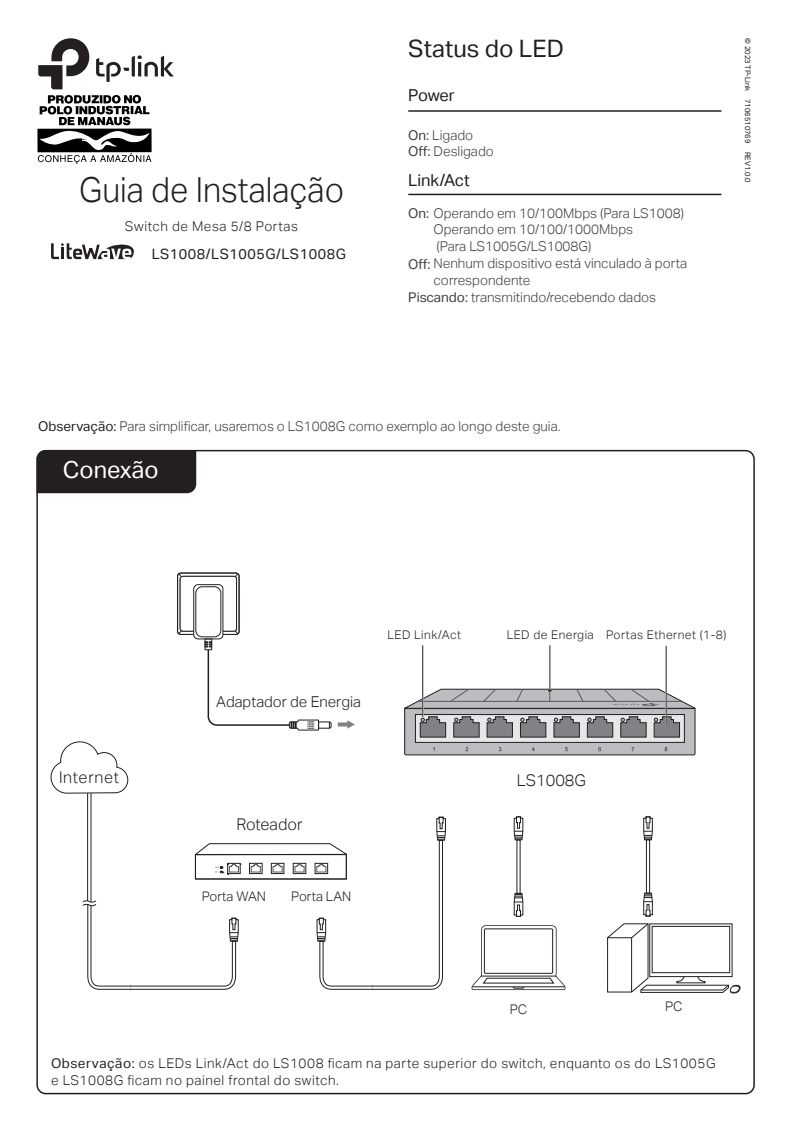
<style>
.page{position:relative;width:791px;height:1132px;background:#fff}
.page>*{position:absolute;margin:0;border:0;box-sizing:border-box;transform-origin:0 0}
.t1{font:34.5px "TP Link Aktiv Light";color:#231f20;scale:.94 1}
.t2{font:24px "TP Link Aktiv Regular";color:#231f20}
.t3{font:23.55px "TP Link Aktiv Regular";color:#fff}
.t4{font:16.5px "TP Link Aktiv Regular";color:#231f20}
.t5{font:16.2px "TP Link Aktiv Light";color:#231f20}
.t6{font:15px "TP Link Aktiv Light";color:#231f20}
.t7{font:14.25px "TP Link Aktiv Regular";letter-spacing:.04em;color:#231f20}
.t8{font:13.5px/16.2px "TP Link Aktiv Light";color:#3e3e3f}
.t9{font:13.5px/16.2px "TP Link Aktiv Light";letter-spacing:.04em;color:#231f20}
.t10{font:13.2px "TP Link Aktiv Light";color:#231f20}
.t11{font:12px "TP Link Aktiv Light";letter-spacing:.04em;color:#231f20}
.t12{font:7.5px "TP Link Aktiv Regular";color:#231f20}
.s1{font-family:"TP Link Aktiv Regular"}
.s2{font-family:"TP Link Aktiv Regular";color:#231f20}
</style>
<div class="page">
<svg style="left:472px;top:925px;width:93px;height:64px"></svg>
<svg style="left:513px;top:892px;width:11px;height:25px"></svg>
<hr style="left:87px;top:792px;width:1px;height:108px;background:#231f20">
<hr style="left:91px;top:792px;width:1px;height:109px;background:#231f20">
<svg style="left:50px;top:741px;width:79px;height:52px"></svg>
<svg style="left:82px;top:816px;width:364px;height:173px"></svg>
<svg style="left:513px;top:816px;width:11px;height:24px"></svg>
<svg style="left:607px;top:923px;width:133px;height:70px"></svg>
<svg style="left:643px;top:891px;width:10px;height:25px"></svg>
<div style="left:646px;top:839px;width:4px;height:54px;border:1px solid #231f20"></div>
<svg style="left:643px;top:816px;width:10px;height:24px"></svg>
<svg style="left:177px;top:572px;width:63px;height:63px"></svg>
<div style="left:194px;top:584px;width:29px;height:54px;background:#fff;border-radius:4px"></div>
<div style="left:193px;top:584px;width:30px;height:55px;border:1px solid #231f20;border-radius:4px"></div>
<div style="left:196px;top:586px;width:25px;height:50px;border:1px solid #231f20;border-radius:6px"></div>
<div style="left:205px;top:638px;width:7px;height:12px;border:1px solid #231f20"></div>
<svg style="left:338px;top:720px;width:17px;height:8px"></svg>
<svg style="left:205px;top:641px;width:127px;height:89px"></svg>
<div style="left:39px;top:449px;width:158px;height:45px;background:#231f20"></div>
<svg style="left:38px;top:95px;width:113px;height:69px"></svg>
<svg style="left:38px;top:38px;width:51px;height:51px"></svg>
<svg style="left:96px;top:55px;width:78px;height:27px"></svg>
<svg style="left:51px;top:243px;width:83px;height:16px"></svg>
<hr style="left:408px;top:194px;width:313px;height:1px;background:#231f20">
<hr style="left:408px;top:110px;width:313px;height:2px;background:#231f20">
<svg style="left:404px;top:688px;width:292px;height:67px;background:#a7a7aa"></svg>
<hr style="left:665px;top:645px;width:2px;height:80px;background:#fff">
<hr style="left:666px;top:645px;width:1px;height:80px;background:#231f20">
<hr style="left:549px;top:645px;width:2px;height:44px;background:#fff">
<hr style="left:550px;top:645px;width:1px;height:44px;background:#231f20">
<hr style="left:422px;top:645px;width:1px;height:71px;background:#231f20">
<h2 class="t2" style="left:408px;top:35px;width:157px">Status do LED</h2>
<p class="t4" style="left:408px;top:85px;width:48px">Power</p>
<h1 class="t1" style="left:79px;top:170px;width:283px">Guia de Instalação</h1>
<p class="t7" style="left:152px;top:246px;width:196px">LS1008/LS1005G/LS1008G</p>
<p class="t9" style="left:125px;top:218px;width:175px">Switch de Mesa 5/8 Portas</p>
<p class="t8" style="left:408px;top:127px;width:87px"><span class="s1">On:</span> Ligado<br><span class="s1">Off:</span> Desligado</p>
<p class="t4" style="left:408px;top:170px;width:63px">Link/Act</p>
<p class="t8" style="left:433px;top:205px;width:252px;text-indent:-25px"><span class="s1">On:</span> Operando em 10/100Mbps (Para LS1008)<br>Operando em 10/100/1000Mbps<br>(Para LS1005G/LS1008G)</p>
<p class="t8" style="left:408px;top:289px;width:249px"><span class="s1">Piscando:</span> transmitindo/recebendo dados</p>
<p class="t8" style="left:433px;top:255px;width:255px;text-indent:-25px"><span class="s1">Off:</span> Nenhum dispositivo está vinculado à porta correspondente</p>
<p class="t8" style="left:38px;top:418px;width:524px"><span class="s2">Observação:</span> Para simplificar, usaremos o LS1008G como exemplo ao longo deste guia.</p>
<h3 class="t3" style="left:63px;top:456px;width:97px">Conexão</h3>
<p class="t12" style="left:752px;top:38px;width:146px;rotate:90deg">© 2023 TP-Link 7106510769 REV1.0.0</p>
<p class="t5" style="left:59px;top:767px;width:62px">Internet</p>
<p class="t6" style="left:216px;top:692px;width:146px">Adaptador de Energia</p>
<p class="t11" style="left:387px;top:627px;width:75px">LED Link/Act</p>
<p class="t5" style="left:237px;top:814px;width:68px">Roteador</p>
<p class="t10" style="left:202px;top:888px;width:66px">Porta WAN</p>
<p class="t10" style="left:291px;top:888px;width:62px">Porta LAN</p>
<p class="t11" style="left:507px;top:627px;width:221px">LED de Energia Portas Ethernet (1-8)</p>
<p class="t5" style="left:517px;top:771px;width:71px">LS1008G</p>
<p class="t10" style="left:510px;top:1001px;width:19px">PC</p>
<p class="t10" style="left:665px;top:998px;width:19px">PC</p>
<p class="t9" style="left:51px;top:1055px;width:666px"><span class="s1">Observação:</span> os LEDs Link/Act do LS1008 ficam na parte superior do switch, enquanto os do LS1005G e LS1008G ficam no painel frontal do switch.</p>
</div>
